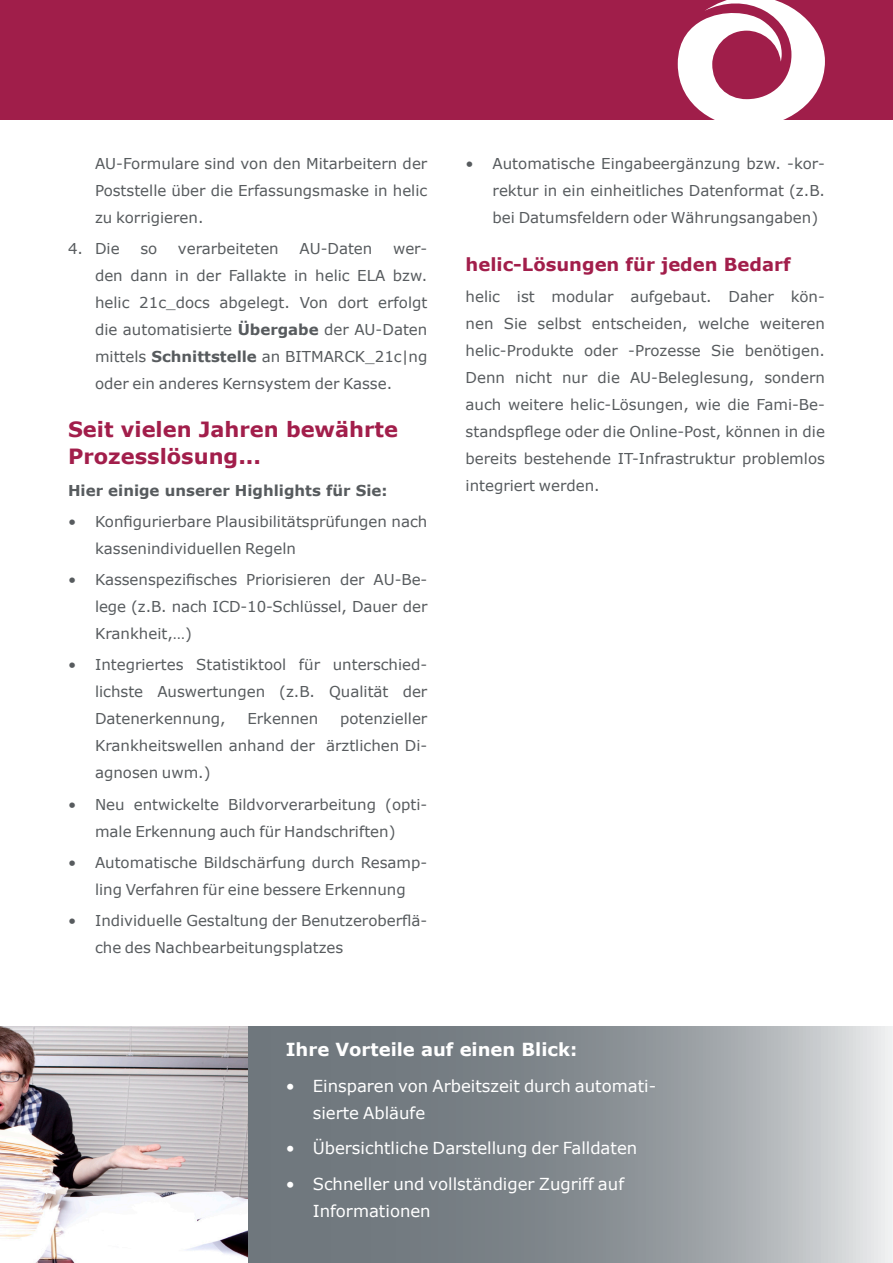
<style>
.page{position:relative;width:893px;height:1263px;background:#fff}
.page>*{position:absolute;margin:0;border:0;box-sizing:border-box;transform-origin:0 0}
.Überschrift_1{font:700 21px/27px "Verdana";color:#a21e4b}
.Überschrift_1-2{font:700 18px "Verdana";color:#a21e4b}
.t1{font:700 18px "Verdana";color:#fff}
.Aufzählungszeichen_w{font:16.5px/27px "Verdana";color:#fff}
.Fließtext{font:15px/27px "Verdana";color:#575b5e;text-align:justify}
.Aufzählung_im_Fließt{font:15px/27px "Verdana";color:#575b5e;text-align:justify}
.Überschrift_1-3{font:700 15px "Verdana";color:#575b5e}
.s1{font-weight:700}
</style>
<div class="page">
<svg style="left:3px;top:1026px;width:890px;height:237px;background:#91979c"></svg>
<hr style="left:0;top:1026px;width:3px;height:237px;background:#6f777d">
<div style="left:0;top:0;width:893px;height:119px;background:#a01e4a"></div>
<svg style="left:678px;top:0;width:147px;height:120px"></svg>
<img style="left:0;top:1027px;width:248px;height:236px">
<p class="Aufzählung_im_Fließt" style="left:95px;top:150px;width:334px">AU-Formulare sind von den Mitarbeitern der Poststelle über die Erfassungsmaske in helic zu korrigieren.</p>
<p class="Aufzählung_im_Fließt" style="left:68px;top:235px;width:53px">4. Die</p>
<p class="Aufzählung_im_Fließt" style="left:140px;top:235px;width:18px">so</p>
<p class="Aufzählung_im_Fließt" style="left:178px;top:235px;width:102px">verarbeiteten</p>
<p class="Aufzählung_im_Fließt" style="left:299px;top:235px;width:74px">AU-Daten</p>
<p class="Aufzählung_im_Fließt" style="left:95px;top:235px;width:334px;text-indent:298px">wer&shy;den dann in der Fallakte in helic ELA bzw. helic 21c_docs abgelegt. Von dort erfolgt die automatisierte <span class="s1">Übergabe</span> der AU-Daten mittels <span class="s1">Schnittstelle</span> an BITMARCK_21c|ng oder ein anderes Kernsystem der Kasse.</p>
<p class="Überschrift_1" style="left:68px;top:416px;width:332px">Seit vielen Jahren bewährte<br>Prozesslösung...</p>
<p class="Überschrift_1-3" style="left:68px;top:479px;width:321px">Hier einige unserer Highlights für Sie:</p>
<p class="Fließtext" style="left:95px;top:508px;width:334px;text-indent:-27px">• Konfigurierbare Plausibilitätsprüfungen nach kassenindividuellen Regeln</p>
<p class="Fließtext" style="left:95px;top:566px;width:334px;text-indent:-27px">• Kassenspezifisches Priorisieren der AU-Be&shy;lege (z.B. nach ICD-10-Schlüssel, Dauer der Krankheit,…)</p>
<p class="Fließtext" style="left:95px;top:651px;width:334px;text-indent:-27px">• Integriertes Statistiktool für unterschied&shy;lichste Auswertungen (z.B. Qualität der Datenerkennung,</p>
<p class="Fließtext" style="left:95px;top:705px;width:334px;text-indent:245px">potenzieller Krankheitswellen anhand der ärztlichen Di&shy;agnosen uwm.)</p>
<p class="Fließtext" style="left:68px;top:790px;width:361px;text-align:center">• Neu entwickelte Bildvorverarbeitung (opti&shy;male Erkennung auch für Handschriften)</p>
<p class="Fließtext" style="left:68px;top:849px;width:361px;text-align:center">• Automatische Bildschärfung durch Resamp&shy;ling Verfahren für eine bessere Erkennung</p>
<p class="Fließtext" style="left:95px;top:907px;width:334px;text-indent:-27px">• Individuelle Gestaltung der Benutzeroberflä&shy;che des Nachbearbeitungsplatzes</p>
<p class="Fließtext" style="left:247px;top:705px;width:72px">Erkennen</p>
<p class="Fließtext" style="left:493px;top:150px;width:334px;text-indent:-27px">• Automatische Eingabeergänzung bzw. -kor&shy;rektur in ein einheitliches Datenformat (z.B. bei Datumsfeldern oder Währungsangaben)</p>
<p class="Überschrift_1-2" style="left:466px;top:252px;width:326px">helic-Lösungen für jeden Bedarf</p>
<p class="Fließtext" style="left:466px;top:283px;width:361px">helic ist modular aufgebaut. Daher kön&shy;nen Sie selbst entscheiden, welche weiteren helic-Produkte oder -Prozesse Sie benötigen.<br>Denn nicht nur die AU-Beleglesung, sondern auch weitere helic-Lösungen, wie die Fami-Be&shy;standspflege oder die Online-Post, können in die bereits bestehende IT-Infrastruktur problemlos integriert werden.</p>
<p class="t1" style="left:286px;top:1037px;width:293px">Ihre Vorteile auf einen Blick:</p>
<p class="Aufzählungszeichen_w" style="left:313px;top:1072px;width:345px;text-indent:-27px">• Einsparen von Arbeitszeit durch automati&shy;sierte Abläufe</p>
<p class="Aufzählungszeichen_w" style="left:286px;top:1135px;width:353px">• Übersichtliche Darstellung der Falldaten</p>
<p class="Aufzählungszeichen_w" style="left:313px;top:1170px;width:313px;text-indent:-27px">• Schneller und vollständiger Zugriff auf<br>Informationen</p>
</div>
